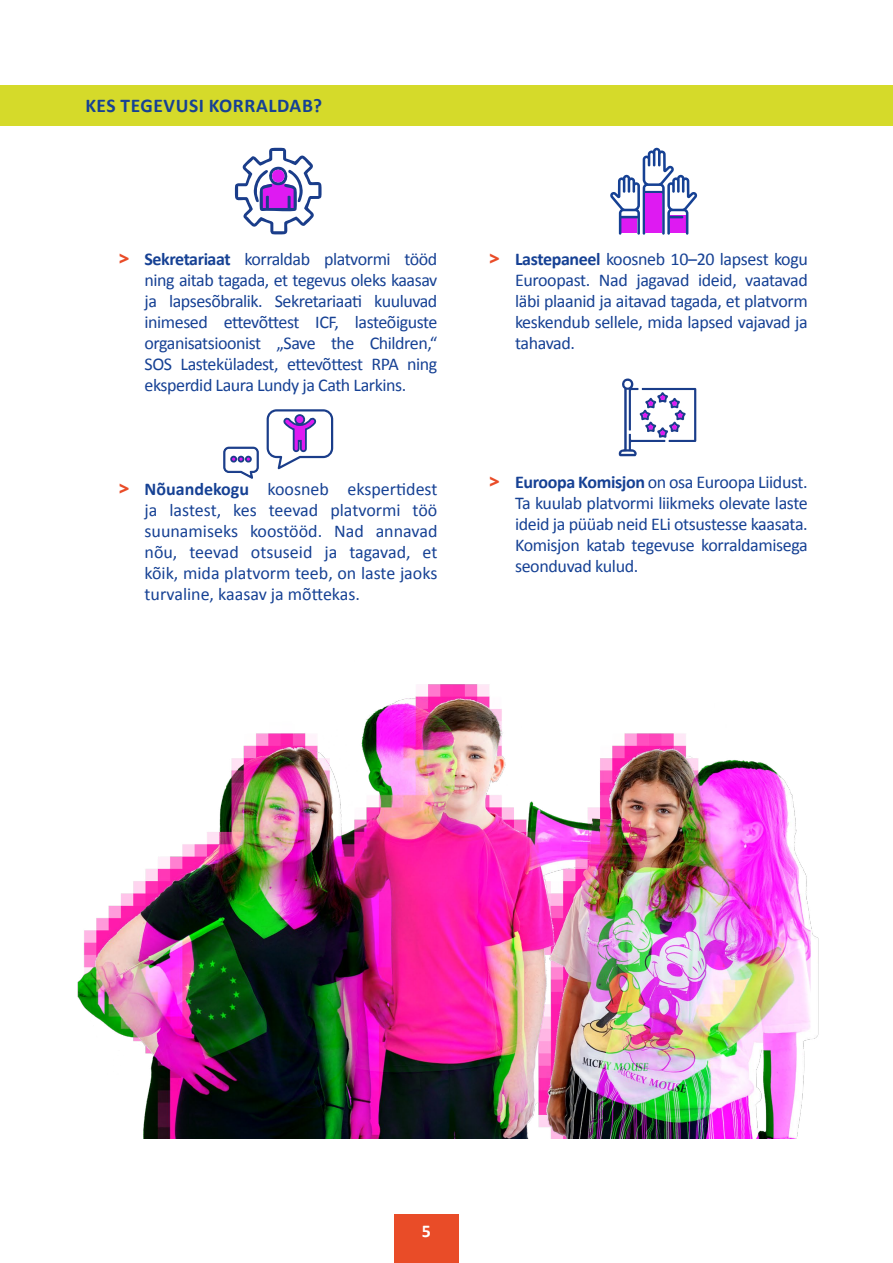
<style>
.page{position:relative;width:893px;height:1263px;background:#fff}
.page>*{position:absolute;margin:0;border:0;box-sizing:border-box;transform-origin:0 0}
.New_T2_Left{font:700 19.5px "Calibri";letter-spacing:.03em;color:#164194}
.t1{font:18px/21px "Calibri";letter-spacing:-.02em;color:#164194;text-align:justify}
.t2{font:700 18px "Calibri";color:#fff}
.s1{font-family:"Open Sans";font-weight:800;color:#e94c28}
.s2{font-weight:700}
</style>
<div class="page">
<div style="left:394px;top:1214px;width:65px;height:49px;background:#e94c28"></div>
<div style="left:0;top:85px;width:893px;height:41px;background:#d5da2a"></div>
<img style="left:77px;top:684px;width:742px;height:454px">
<svg style="left:610px;top:148px;width:87px;height:87px"></svg>
<div style="left:645px;top:193px;width:17px;height:40px;background:#de1af2"></div>
<svg style="left:223px;top:446px;width:36px;height:33px"></svg>
<svg style="left:230px;top:456px;width:7px;height:7px"></svg>
<svg style="left:238px;top:456px;width:6px;height:7px"></svg>
<svg style="left:245px;top:456px;width:7px;height:7px"></svg>
<svg style="left:267px;top:409px;width:66px;height:60px"></svg>
<svg style="left:235px;top:148px;width:87px;height:87px"></svg>
<svg style="left:618px;top:378px;width:78px;height:78px"></svg>
<p class="New_T2_Left" style="left:85px;top:92px;width:238px">KES TEGEVUSI KORRALDAB?</p>
<p class="t1" style="left:145px;top:248px;width:294px;text-indent:-26px"><span class="s1">&gt;</span> <span class="s2">Sekretariaat</span> korraldab platvormi tööd ning aitab tagada, et tegevus oleks kaasav ja lapsesõbralik. Sekretariaati kuuluvad inimesed ettevõttest ICF, lasteõiguste organisatsioonist „Save the Children,“ SOS Lasteküladest, ettevõttest RPA ning eksperdid Laura Lundy ja Cath Larkins.</p>
<p class="t1" style="left:145px;top:477px;width:294px;text-indent:-26px"><span class="s1">&gt;</span> <span class="s2">Nõuandekogu</span> koosneb ekspertidest ja lastest, kes teevad platvormi töö suunamiseks koostööd. Nad annavad nõu, teevad otsuseid ja tagavad, et kõik, mida platvorm teeb, on laste jaoks turvaline, kaasav ja mõttekas.</p>
<p class="t1" style="left:515px;top:248px;width:294px;text-indent:-26px"><span class="s1">&gt;</span> <span class="s2">Lastepaneel</span> koosneb 10–20 lapsest kogu Euroopast. Nad jagavad ideid, vaatavad läbi plaanid ja aitavad tagada, et platvorm keskendub sellele, mida lapsed vajavad ja tahavad.</p>
<p class="t1" style="left:515px;top:471px;width:294px;text-indent:-26px"><span class="s1">&gt;</span> <span class="s2">Euroopa Komisjon</span> on osa Euroopa Liidust.<br>Ta kuulab platvormi liikmeks olevate laste ideid ja püüab neid ELi otsustesse kaasata.<br>Komisjon katab tegevuse korraldamisega seonduvad kulud.</p>
<p class="t2" style="left:422px;top:1218px;width:11px">5</p>
</div>
